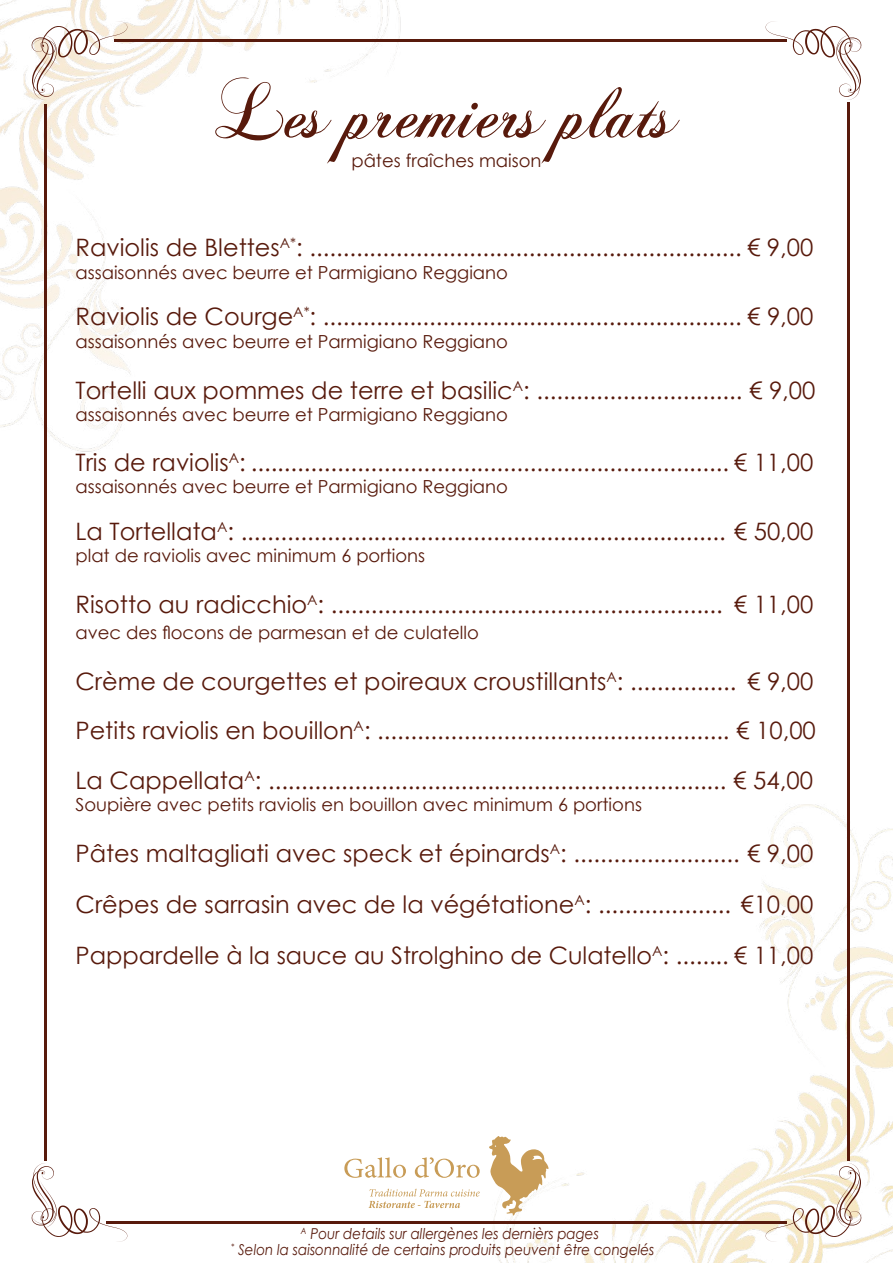
<style>
.page{position:relative;width:893px;height:1263px;background:#fff}
.page>*{position:absolute;margin:0;border:0;box-sizing:border-box;transform-origin:0 0}
.t1{font:75px "Chopin Script";color:#581a0c}
.t2{font:24px/49.5px "Century Gothic";color:#581a0c;text-align:justify}
.t3{font:18px "Century Gothic";color:#581a0c}
.t4{font:italic 15px/15.9px "Century Gothic";color:#581a0c;scale:.9 1}
</style>
<div class="page">
<img style="left:0;top:0;width:893px;height:1263px">
<hr style="left:44px;top:104px;width:2px;height:1057px;background:#581a0c">
<hr style="left:114px;top:39px;width:672px;height:3px;background:#581a0c">
<hr style="left:847px;top:102px;width:3px;height:1058px;background:#581a0c">
<hr style="left:106px;top:1221px;width:680px;height:3px;background:#581a0c">
<svg style="left:31px;top:21px;width:96px;height:79px"></svg>
<svg style="left:766px;top:21px;width:96px;height:79px"></svg>
<svg style="left:766px;top:1163px;width:96px;height:79px"></svg>
<svg style="left:31px;top:1163px;width:96px;height:79px"></svg>
<svg style="left:344px;top:1157px;width:62px;height:21px"></svg>
<svg style="left:415px;top:1157px;width:65px;height:21px"></svg>
<svg style="left:369px;top:1189px;width:111px;height:19px"></svg>
<svg style="left:489px;top:1136px;width:60px;height:79px"></svg>
<h1 class="t1" style="left:215px;top:67px;width:465px">Les premiers plats</h1>
<p class="t3" style="left:351px;top:147px;width:192px">pâtes fraîches maison</p>
<p class="t2" style="left:75px;top:222px;width:739px">Raviolis de Blettes<sup>A*</sup>: ................................................................. € 9,00</p>
<p class="t3" style="left:75px;top:260px;width:434px">assaisonnés avec beurre et Parmigiano Reggiano</p>
<p class="t2" style="left:75px;top:291px;width:739px">Raviolis de Courge<sup>A*</sup>: ............................................................... € 9,00</p>
<p class="t3" style="left:75px;top:329px;width:434px">assaisonnés avec beurre et Parmigiano Reggiano</p>
<p class="t2" style="left:75px;top:365px;width:741px">Tortelli aux pommes de terre et basilic<sup>A</sup>: ............................... € 9,00</p>
<p class="t3" style="left:75px;top:402px;width:434px">assaisonnés avec beurre et Parmigiano Reggiano</p>
<p class="t2" style="left:75px;top:437px;width:739px">Tris de raviolis<sup>A</sup>: ........................................................................ € 11,00</p>
<p class="t3" style="left:75px;top:474px;width:434px">assaisonnés avec beurre et Parmigiano Reggiano</p>
<p class="t2" style="left:75px;top:506px;width:739px">La Tortellata<sup>A</sup>: ......................................................................... € 50,00</p>
<p class="t3" style="left:75px;top:543px;width:351px">plat de raviolis avec minimum 6 portions</p>
<p class="t2" style="left:75px;top:579px;width:739px">Risotto au radicchio<sup>A</sup>: ........................................................... € 11,00</p>
<p class="t3" style="left:75px;top:620px;width:405px">avec des flocons de parmesan et de culatello</p>
<p class="t2" style="left:75px;top:656px;width:742px">Crème de courgettes et poireaux croustillants<sup>A</sup>: ................ € 9,00<br>Petits raviolis en bouillon<sup>A</sup>: ..................................................... € 10,00<br>La Cappellata<sup>A</sup>: ..................................................................... € 54,00</p>
<p class="t3" style="left:75px;top:792px;width:568px">Soupière avec petits raviolis en bouillon avec minimum 6 portions</p>
<p class="t2" style="left:75px;top:828px;width:739px;line-height:51px">Pâtes maltagliati avec speck et épinards<sup>A</sup>: ......................... € 9,00<br>Crêpes de sarrasin avec de la végétatione<sup>A</sup>: .................... €10,00<br>Pappardelle à la sauce au Strolghino de Culatello<sup>A</sup>: ........ € 11,00</p>
<p class="t4" style="left:231px;top:1225px;width:472px;text-indent:70px"><sup>A</sup> Pour details sur allergènes les dernièrs pages<br><sup>*</sup> Selon la saisonnalité de certains produits peuvent être congelés</p>
</div>
